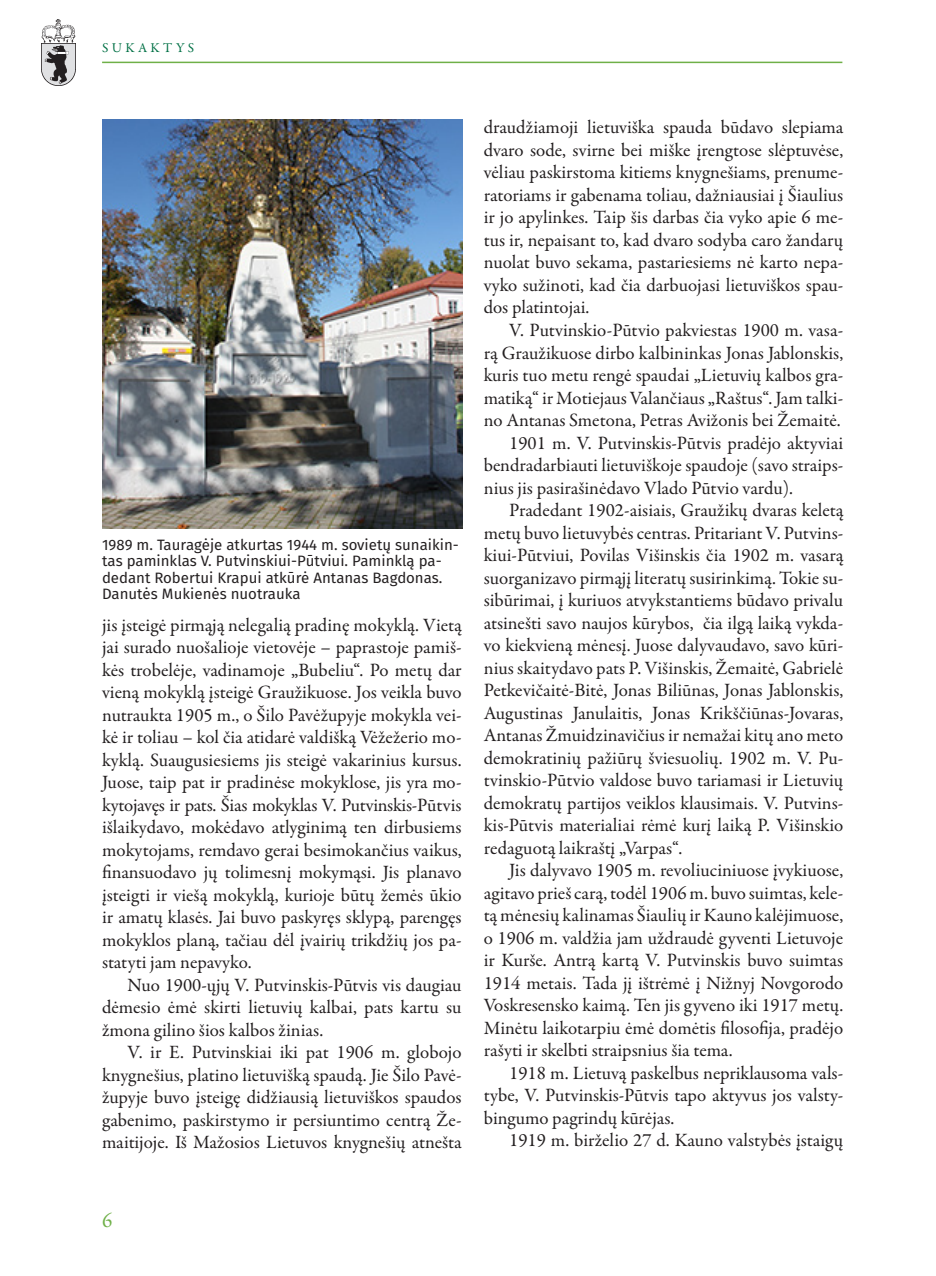
<style>
.page{position:relative;width:936px;height:1276px;background:#fff}
.page>*{position:absolute;margin:0;border:0;box-sizing:border-box;transform-origin:0 0}
.t1{font:21px "Garamond Premr Pro";color:#6fb048}
.tekstas{font:18.9px/22.5px "Garamond Premr Pro";color:#231f20;text-align:justify}
.parašas{font:15px/16.5px "Fira Sans";color:#231f20}
.t2{font:13.5px "Garamond Premr Pro";letter-spacing:.25em;color:#017045}
</style>
<div class="page">
<img style="left:41px;top:19px;width:35px;height:67px">
<hr style="left:102px;top:62px;width:740px;height:1px;background:#6fb048">
<img style="left:102px;top:119px;width:360px;height:410px">
<p class="t2" style="left:102px;top:39px;width:93px">SUKAKTYS</p>
<p class="parašas" style="left:102px;top:537px;width:358px">1989 m. Tauragėje atkurtas 1944 m. sovietų sunaikin&shy;tas paminklas V. Putvinskiui-Pūtviui. Paminklą pa&shy;dedant Robertui Krapui atkūrė Antanas Bagdonas.<br>Danutės Mukienės nuotrauka</p>
<p class="tekstas" style="left:102px;top:614px;width:361px">jis įsteigė pirmąją nelegalią pradinę mokyklą. Vietą jai surado nuošalioje vietovėje – paprastoje pamiš&shy;kės trobelėje, vadinamoje „Bubeliu“. Po metų dar vieną mokyklą įsteigė Graužikuose. Jos veikla buvo nutraukta 1905 m., o Šilo Pavėžupyje mokykla vei&shy;kė ir toliau – kol čia atidarė valdišką Vėžežerio mo&shy;kyklą. Suaugusiesiems jis steigė vakarinius kursus.<br>Juose, taip pat ir pradinėse mokyklose, jis yra mo&shy;kytojavęs ir pats. Šias mokyklas V. Putvinskis-Pūtvis išlaikydavo, mokėdavo atlyginimą ten dirbusiems mokytojams, remdavo gerai besimokančius vaikus, finansuodavo jų tolimesnį mokymąsi. Jis planavo įsteigti ir viešą mokyklą, kurioje būtų žemės ūkio ir amatų klasės. Jai buvo paskyręs sklypą, parengęs mokyklos planą, tačiau dėl įvairių trikdžių jos pa&shy;statyti jam nepavyko.</p>
<p class="tekstas" style="left:102px;top:974px;width:361px;text-indent:26px">Nuo 1900-ųjų V. Putvinskis-Pūtvis vis daugiau dėmesio ėmė skirti lietuvių kalbai, pats kartu su žmona gilino šios kalbos žinias.</p>
<p class="tekstas" style="left:102px;top:1041px;width:361px;text-indent:26px">V. ir E. Putvinskiai iki pat 1906 m. globojo knygnešius, platino lietuvišką spaudą. Jie Šilo Pavė&shy;župyje buvo įsteigę didžiausią lietuviškos spaudos gabenimo, paskirstymo ir persiuntimo centrą Že&shy;maitijoje. Iš Mažosios Lietuvos knygnešių atnešta</p>
<p class="tekstas" style="left:483px;top:117px;width:361px">draudžiamoji lietuviška spauda būdavo slepiama dvaro sode, svirne bei miške įrengtose slėptuvėse, vėliau paskirstoma kitiems knygnešiams, prenume&shy;ratoriams ir gabenama toliau, dažniausiai į Šiaulius ir jo apylinkes. Taip šis darbas čia vyko apie 6 me&shy;tus ir, nepaisant to, kad dvaro sodyba caro žandarų nuolat buvo sekama, pastariesiems nė karto nepa&shy;vyko sužinoti, kad čia darbuojasi lietuviškos spau&shy;dos platintojai.</p>
<p class="tekstas" style="left:483px;top:319px;width:361px;text-indent:26px">V. Putvinskio-Pūtvio pakviestas 1900 m. vasa&shy;rą Graužikuose dirbo kalbininkas Jonas Jablonskis, kuris tuo metu rengė spaudai „Lietuvių kalbos gra&shy;matiką“ ir Motiejaus Valančiaus „Raštus“. Jam talki&shy;no Antanas Smetona, Petras Avižonis bei Žemaitė.</p>
<p class="tekstas" style="left:483px;top:432px;width:361px;text-indent:26px">1901 m. V. Putvinskis-Pūtvis pradėjo aktyviai bendradarbiauti lietuviškoje spaudoje (savo straips&shy;nius jis pasirašinėdavo Vlado Pūtvio vardu).</p>
<p class="tekstas" style="left:483px;top:499px;width:361px;text-indent:26px">Pradedant 1902-aisiais, Graužikų dvaras keletą metų buvo lietuvybės centras. Pritariant V. Putvins&shy;kiui-Pūtviui, Povilas Višinskis čia 1902 m. vasarą suorganizavo pirmąjį literatų susirinkimą. Tokie su&shy;sibūrimai, į kuriuos atvykstantiems būdavo privalu atsinešti savo naujos kūrybos, čia ilgą laiką vykda&shy;vo kiekvieną mėnesį. Juose dalyvaudavo, savo kūri&shy;nius skaitydavo pats P. Višinskis, Žemaitė, Gabrielė Petkevičaitė-Bitė, Jonas Biliūnas, Jonas Jablonskis, Augustinas Janulaitis, Jonas Krikščiūnas-Jovaras, Antanas Žmuidzinavičius ir nemažai kitų ano meto demokratinių pažiūrų šviesuolių. 1902 m. V. Pu&shy;tvinskio-Pūtvio valdose buvo tariamasi ir Lietuvių demokratų partijos veiklos klausimais. V. Putvins&shy;kis-Pūtvis materialiai rėmė kurį laiką P. Višinskio redaguotą laikraštį „Varpas“.</p>
<p class="tekstas" style="left:483px;top:859px;width:361px;text-indent:26px">Jis dalyvavo 1905 m. revoliuciniuose įvykiuose, agitavo prieš carą, todėl 1906 m. buvo suimtas, kele&shy;tą mėnesių kalinamas Šiaulių ir Kauno kalėjimuose, o 1906 m. valdžia jam uždraudė gyventi Lietuvoje ir Kurše. Antrą kartą V. Putvinskis buvo suimtas 1914 metais. Tada jį ištrėmė į Nižnyj Novgorodo Voskresensko kaimą. Ten jis gyveno iki 1917 metų.<br>Minėtu laikotarpiu ėmė domėtis filosofija, pradėjo rašyti ir skelbti straipsnius šia tema.</p>
<p class="tekstas" style="left:483px;top:1062px;width:361px;text-indent:26px">1918 m. Lietuvą paskelbus nepriklausoma vals&shy;tybe, V. Putvinskis-Pūtvis tapo aktyvus jos valsty&shy;bingumo pagrindų kūrėjas.</p>
<p class="tekstas" style="left:509px;top:1129px;width:335px">1919 m. birželio 27 d. Kauno valstybės įstaigų</p>
<p class="t1" style="left:102px;top:1208px;width:12px">6</p>
</div>
